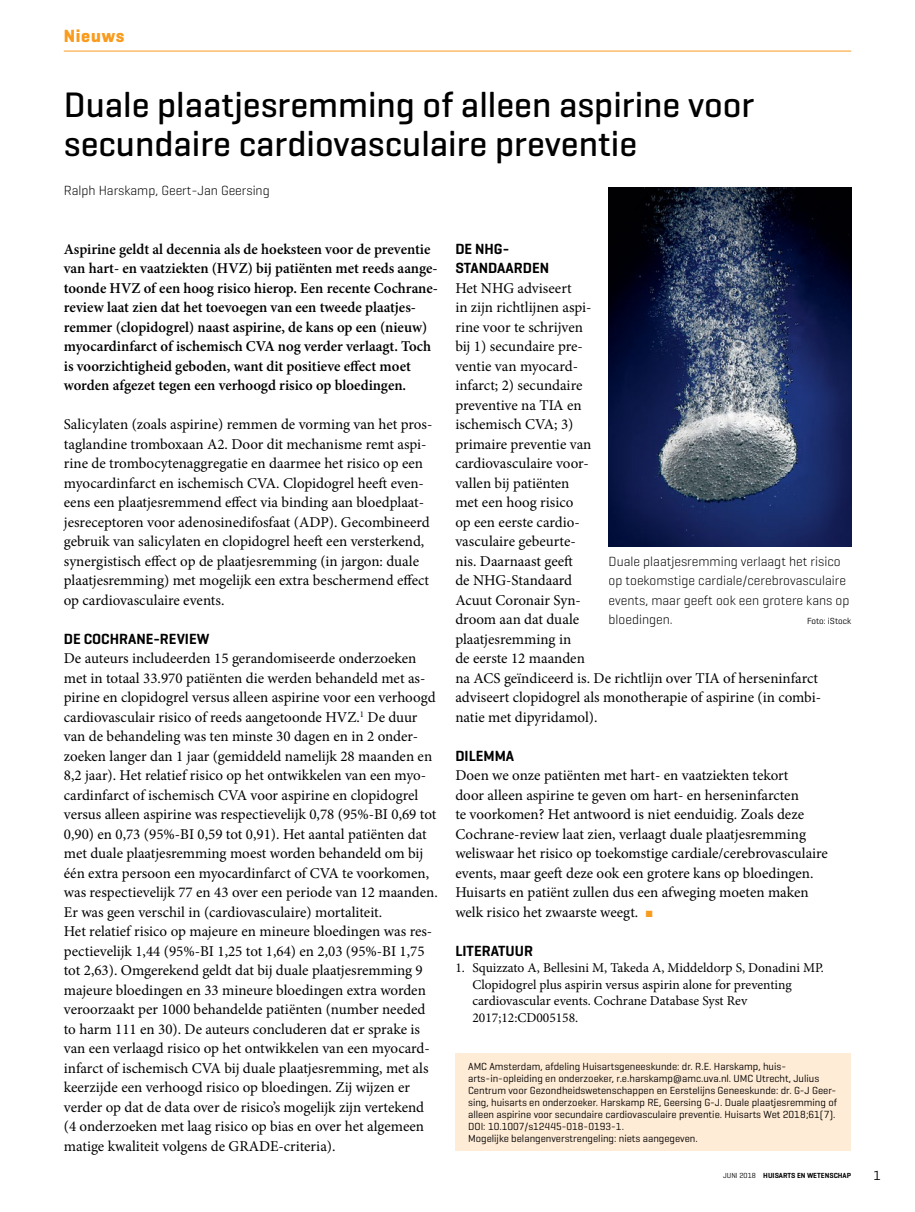
<style>
.page{position:relative;width:915px;height:1212px;background:#fff}
.page>*{position:absolute;margin:0;border:0;box-sizing:border-box;transform-origin:0 0}
.Title_artikelkop{font:500 36px/39px "Mckscj Tqckdv Geogrotesque";color:#000}
.Category_rubriekkop{font:700 18px "Xxrkrl Cfyfjy Geogrotesque";letter-spacing:.04em;color:#f99b1c}
.Para_broodtekst{font:15px/19.5px "Ynfxtm Kwclkv Minion Pro";color:#000}
.Para_intro{font:600 15px/19.5px "Lyhjsg Xpkshf Minion Pro";color:#000}
.SectionHeading_1_tus{font:600 15px/19.5px "Drmsmp Tmlsyc Geogrotesque";color:#000}
.Bibliography_Heading{font:600 15px "Drmsmp Tmlsyc Geogrotesque";color:#000}
.t1{font:13.5px/16.5px "Ynfxtm Kwclkv Minion Pro";color:#000}
.Image_Caption_figuur{font:300 13.5px/19.5px "Nljcnn Dsswjn Geogrotesque";color:#000}
.Author_auteur{font:300 13.5px "Nljcnn Dsswjn Geogrotesque";color:#000}
.NoXML_paginacijfer_R{font:13.5px "Jrjtym Jvyhwt Geogrotesque";color:#000}
.Biography_auteursinf{font:10.5px/12px "Jrjtym Jvyhwt Geogrotesque";color:#000}
.Image_Caption_figuur-2{font:9px "Jrjtym Jvyhwt Geogrotesque";color:#000}
.Dateline_voetregel_R{font:600 7.5px "Drmsmp Tmlsyc Geogrotesque";color:#000}
.s1{color:#f99b1c}
.s2{font-family:"Jrjtym Jvyhwt Geogrotesque";font-weight:400}
</style>
<div class="page">
<hr style="left:64px;top:51px;width:786px;height:1px;background:#f99b1c">
<div style="left:455px;top:1053px;width:395px;height:98px;background:#ffecd6"></div>
<img style="left:608px;top:187px;width:242px;height:359px">
<p class="Category_rubriekkop" style="left:64px;top:25px;width:62px">Nieuws</p>
<p class="Title_artikelkop" style="left:64px;top:85px;width:691px">Duale plaatjesremming of alleen aspirine voor secundaire cardiovasculaire preventie</p>
<p class="Author_auteur" style="left:64px;top:182px;width:207px">Ralph Harskamp, Geert-Jan Geersing</p>
<p class="Para_intro" style="left:64px;top:239px;width:375px">Aspirine geldt al decennia als de hoeksteen voor de preventie van hart- en vaatziekten (HVZ) bij patiënten met reeds aange&shy;toonde HVZ of een hoog risico hierop. Een recente Cochrane&shy;review laat zien dat het toevoegen van een tweede plaatjes&shy;remmer (clopidogrel) naast aspirine, de kans op een (nieuw) myocardinfarct of ischemisch CVA nog verder verlaagt. Toch is voorzichtigheid geboden, want dit positieve effect moet worden afgezet tegen een verhoogd risico op bloedingen.</p>
<p class="Para_broodtekst" style="left:64px;top:415px;width:370px">Salicylaten (zoals aspirine) remmen de vorming van het pros&shy;taglandine tromboxaan A2. Door dit mechanisme remt aspi&shy;rine de trombocytenaggregatie en daarmee het risico op een myocardinfarct en ischemisch CVA. Clopidogrel heeft even&shy;eens een plaatjesremmend effect via binding aan bloedplaat&shy;jesreceptoren voor adenosinedifosfaat (ADP). Gecombineerd gebruik van salicylaten en clopidogrel heeft een versterkend, synergistisch effect op de plaatjesremming (in jargon: duale plaatjesremming) met mogelijk een extra beschermend effect op cardiovasculaire events.</p>
<p class="SectionHeading_1_tus" style="left:64px;top:629px;width:147px">DE COCHRANE-REVIEW</p>
<p class="Para_broodtekst" style="left:64px;top:649px;width:375px">De auteurs includeerden 15 gerandomiseerde onderzoeken met in totaal 33.970 patiënten die werden behandeld met as&shy;pirine en clopidogrel versus alleen aspirine voor een verhoogd cardiovasculair risico of reeds aangetoonde HVZ.<sup>1</sup> De duur van de behandeling was ten minste 30 dagen en in 2 onder&shy;zoeken langer dan 1 jaar (gemiddeld namelijk 28 maanden en 8,2 jaar). Het relatief risico op het ontwikkelen van een myo&shy;cardinfarct of ischemisch CVA voor aspirine en clopidogrel versus alleen aspirine was respectievelijk 0,78 (95%-BI 0,69 tot 0,90) en 0,73 (95%-BI 0,59 tot 0,91). Het aantal patiënten dat met duale plaatjesremming moest worden behandeld om bij één extra persoon een myocardinfarct of CVA te voorkomen, was respectievelijk 77 en 43 over een periode van 12 maanden.<br>Er was geen verschil in (cardiovasculaire) mortaliteit.</p>
<p class="Para_broodtekst" style="left:64px;top:922px;width:370px">Het relatief risico op majeure en mineure bloedingen was res&shy;pectievelijk 1,44 (95%-BI 1,25 tot 1,64) en 2,03 (95%-BI 1,75 tot 2,63). Omgerekend geldt dat bij duale plaatjesremming 9 majeure bloedingen en 33 mineure bloedingen extra worden veroorzaakt per 1000 behandelde patiënten (number needed to harm 111 en 30). De auteurs concluderen dat er sprake is van een verlaagd risico op het ontwikkelen van een myocard&shy;infarct of ischemisch CVA bij duale plaatjesremming, met als keerzijde een verhoogd risico op bloedingen. Zij wijzen er verder op dat de data over de risico’s mogelijk zijn vertekend (4 onderzoeken met laag risico op bias en over het algemeen matige kwaliteit volgens de GRADE-criteria).</p>
<p class="SectionHeading_1_tus" style="left:455px;top:239px;width:95px">DE NHG-<br>STANDAARDEN</p>
<p class="Para_broodtekst" style="left:455px;top:278px;width:367px">Het NHG adviseert<br>in zijn richtlijnen aspi-<br>rine voor te schrijven<br>bij 1) secundaire pre-<br>ventie van myocard-<br>infarct; 2) secundaire<br>preventive na TIA en<br>ischemisch CVA; 3)<br>primaire preventie van<br>cardiovasculaire voor-<br>vallen bij patiënten<br>met een hoog risico<br>op een eerste cardio-<br>vasculaire gebeurte-<br>nis. Daarnaast geeft<br>de NHG-Standaard<br>Acuut Coronair Syn-<br>droom aan dat duale<br>plaatjesremming in<br>de eerste 12 maanden<br>na ACS geïndiceerd is. De richtlijn over TIA of herseninfarct adviseert clopidogrel als monotherapie of aspirine (in combi&shy;natie met dipyridamol).</p>
<p class="SectionHeading_1_tus" style="left:455px;top:746px;width:60px">DILEMMA</p>
<p class="Para_broodtekst" style="left:455px;top:766px;width:374px">Doen we onze patiënten met hart- en vaatziekten tekort<br>door alleen aspirine te geven om hart- en herseninfarcten<br>te voorkomen? Het antwoord is niet eenduidig. Zoals deze Cochrane-review laat zien, verlaagt duale plaatjesremming weliswaar het risico op toekomstige cardiale/cerebrovasculaire events, maar geeft deze ook een grotere kans op bloedingen.<br>Huisarts en patiënt zullen dus een afweging moeten maken welk risico het zwaarste weegt. <span class="s1">■</span></p>
<p class="Bibliography_Heading" style="left:455px;top:941px;width:79px">LITERATUUR</p>
<p class="t1" style="left:472px;top:960px;width:353px;text-indent:-17px">1. Squizzato A, Bellesini M, Takeda A, Middeldorp S, Donadini MP.<br>Clopidogrel plus aspirin versus aspirin alone for preventing cardiovascular events. Cochrane Database Syst Rev 2017;12:CD005158.</p>
<p class="Image_Caption_figuur" style="left:608px;top:551px;width:242px">Duale plaatjesremming verlaagt het risico op toekomstige cardiale/cerebrovasculaire events, maar geeft ook een grotere kans op bloedingen.</p>
<p class="Image_Caption_figuur-2" style="left:806px;top:616px;width:46px">Foto: iStock</p>
<p class="Biography_auteursinf" style="left:468px;top:1060px;width:370px">AMC Amsterdam, afdeling Huisartsgeneeskunde: dr. R.E. Harskamp, huis&shy;arts-in-opleiding en onderzoeker, r.e.harskamp@amc.uva.nl. UMC Utrecht, Julius Centrum voor Gezondheidswetenschappen en Eerstelijns Geneeskunde: dr. G-J Geer&shy;sing, huisarts en onderzoeker. Harskamp RE, Geersing G-J. Duale plaatjesremming of alleen aspirine voor secundaire cardiovasculaire preventie. Huisarts Wet 2018;61(7).<br>DOI: 10.1007/s12445-018-0193-1.</p>
<p class="Biography_auteursinf" style="left:468px;top:1132px;width:231px">Mogelijke belangenverstrengeling: niets aangegeven.</p>
<p class="Dateline_voetregel_R" style="left:722px;top:1171px;width:129px"><span class="s2">JUNI 2018</span> HUISARTS EN WETENSCHAP</p>
<p class="NoXML_paginacijfer_R" style="left:873px;top:1166px;width:9px">1</p>
</div>
